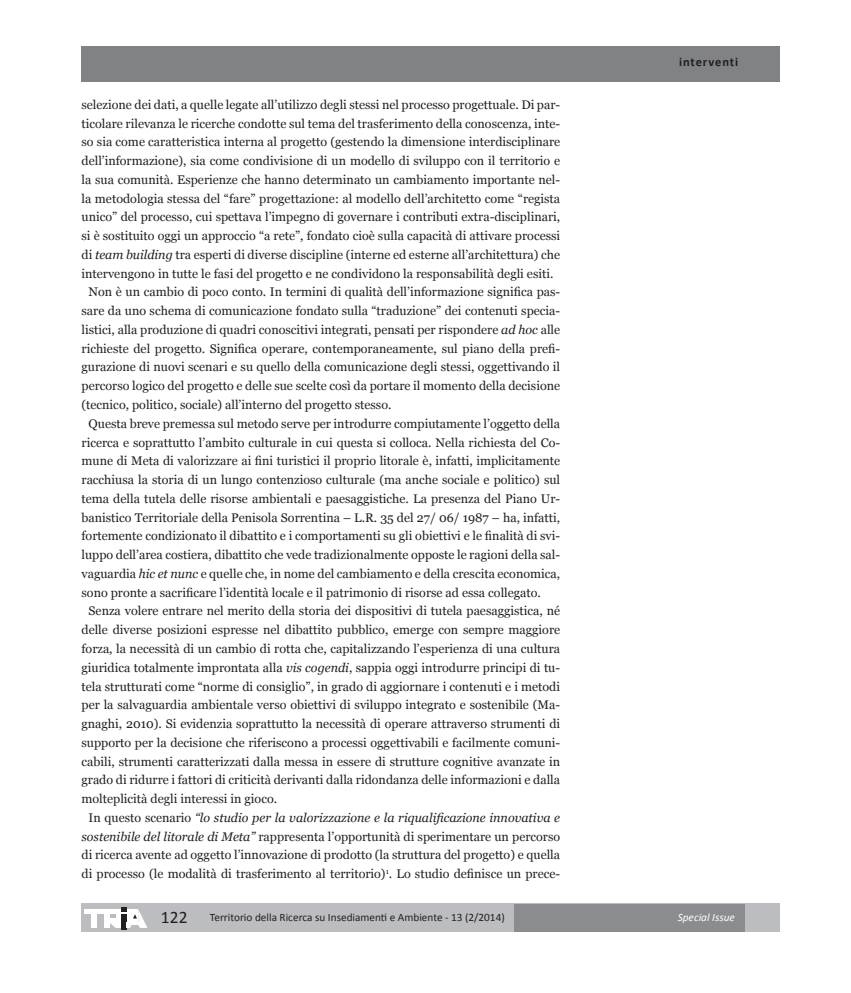
<style>
.page{position:relative;width:851px;height:993px;background:#fff}
.page>*{position:absolute;margin:0;border:0;box-sizing:border-box;transform-origin:0 0}
.t1{font:17.5px "Calibri";color:#231f20}
.t2{font:12.5px "Georgia";color:#231f20}
.t3{font:italic 12.5px "Georgia";color:#231f20}
.t4{font:700 12.5px "Calibri";letter-spacing:.075em;color:#231f20}
.t5{font:11.25px "Calibri";color:#231f20}
.t6{font:italic 11.25px "Calibri";color:#fff}
.s1{font-style:italic}
.s2{font-style:normal}
</style>
<div class="page">
<div style="left:81px;top:46px;width:699px;height:35px;background:#808285"></div>
<div style="left:81px;top:903px;width:699px;height:28px;background:#bcbdc0"></div>
<div style="left:514px;top:903px;width:231px;height:28px;background:#8a8c8f"></div>
<hr style="left:84px;top:909px;width:38px;height:4px;background:#fff">
<div style="left:91px;top:913px;width:6px;height:14px;background:#fff"></div>
<div style="left:104px;top:913px;width:5px;height:14px;background:#fff"></div>
<div style="left:122px;top:913px;width:5px;height:16px;background:#231f20"></div>
<svg style="left:109px;top:907px;width:38px;height:20px"></svg>
<p class="t2" style="left:81px;top:97px;width:480px">selezione dei dati, a quelle legate all’utilizzo degli stessi nel processo progettuale. Di par-</p>
<p class="t2" style="left:81px;top:116px;width:480px">ticolare rilevanza le ricerche condotte sul tema del trasferimento della conoscenza, inte-</p>
<p class="t2" style="left:81px;top:134px;width:480px">so sia come caratteristica interna al progetto (gestendo la dimensione interdisciplinare</p>
<p class="t2" style="left:81px;top:153px;width:480px">dell’informazione), sia come condivisione di un modello di sviluppo con il territorio e</p>
<p class="t2" style="left:81px;top:172px;width:480px">la sua comunità. Esperienze che hanno determinato un cambiamento importante nel-</p>
<p class="t2" style="left:81px;top:191px;width:480px">la metodologia stessa del “fare” progettazione: al modello dell’architetto come “regista</p>
<p class="t2" style="left:81px;top:209px;width:480px">unico” del processo, cui spettava l’impegno di governare i contributi extra-disciplinari,</p>
<p class="t2" style="left:81px;top:228px;width:480px">si è sostituito oggi un approccio “a rete”, fondato cioè sulla capacità di attivare processi</p>
<p class="t2" style="left:81px;top:247px;width:480px">di <span class="s1">team building</span> tra esperti di diverse discipline (interne ed esterne all’architettura) che</p>
<p class="t2" style="left:81px;top:266px;width:473px">intervengono in tutte le fasi del progetto e ne condividono la responsabilità degli esiti.</p>
<p class="t2" style="left:89px;top:284px;width:473px">Non è un cambio di poco conto. In termini di qualità dell’informazione significa pas-</p>
<p class="t2" style="left:81px;top:303px;width:480px">sare da uno schema di comunicazione fondato sulla “traduzione” dei contenuti specia-</p>
<p class="t2" style="left:81px;top:322px;width:480px">listici, alla produzione di quadri conoscitivi integrati, pensati per rispondere <span class="s1">ad hoc</span> alle</p>
<p class="t2" style="left:81px;top:341px;width:480px">richieste del progetto. Significa operare, contemporaneamente, sul piano della prefi-</p>
<p class="t2" style="left:81px;top:359px;width:480px">gurazione di nuovi scenari e su quello della comunicazione degli stessi, oggettivando il</p>
<p class="t2" style="left:81px;top:378px;width:480px">percorso logico del progetto e delle sue scelte così da portare il momento della decisione</p>
<p class="t2" style="left:81px;top:397px;width:311px">(tecnico, politico, sociale) all’interno del progetto stesso.</p>
<p class="t2" style="left:89px;top:416px;width:473px">Questa breve premessa sul metodo serve per introdurre compiutamente l’oggetto della</p>
<p class="t2" style="left:81px;top:434px;width:480px">ricerca e soprattutto l’ambito culturale in cui questa si colloca. Nella richiesta del Co-</p>
<p class="t2" style="left:81px;top:453px;width:480px">mune di Meta di valorizzare ai fini turistici il proprio litorale è, infatti, implicitamente</p>
<p class="t2" style="left:81px;top:472px;width:480px">racchiusa la storia di un lungo contenzioso culturale (ma anche sociale e politico) sul</p>
<p class="t2" style="left:81px;top:491px;width:480px">tema della tutela delle risorse ambientali e paesaggistiche. La presenza del Piano Ur-</p>
<p class="t2" style="left:81px;top:509px;width:480px">banistico Territoriale della Penisola Sorrentina – L.R. 35 del 27/ 06/ 1987 – ha, infatti,</p>
<p class="t2" style="left:81px;top:528px;width:480px">fortemente condizionato il dibattito e i comportamenti su gli obiettivi e le finalità di svi-</p>
<p class="t2" style="left:81px;top:547px;width:480px">luppo dell’area costiera, dibattito che vede tradizionalmente opposte le ragioni della sal-</p>
<p class="t2" style="left:81px;top:566px;width:480px">vaguardia <span class="s1">hic et nunc</span> e quelle che, in nome del cambiamento e della crescita economica,</p>
<p class="t2" style="left:81px;top:584px;width:461px">sono pronte a sacrificare l’identità locale e il patrimonio di risorse ad essa collegato.</p>
<p class="t2" style="left:89px;top:603px;width:473px">Senza volere entrare nel merito della storia dei dispositivi di tutela paesaggistica, né</p>
<p class="t2" style="left:81px;top:622px;width:480px">delle diverse posizioni espresse nel dibattito pubblico, emerge con sempre maggiore</p>
<p class="t2" style="left:81px;top:641px;width:480px">forza, la necessità di un cambio di rotta che, capitalizzando l’esperienza di una cultura</p>
<p class="t2" style="left:81px;top:659px;width:480px">giuridica totalmente improntata alla <span class="s1">vis cogendi</span>, sappia oggi introdurre principi di tu-</p>
<p class="t2" style="left:81px;top:678px;width:480px">tela strutturati come “norme di consiglio”, in grado di aggiornare i contenuti e i metodi</p>
<p class="t2" style="left:81px;top:697px;width:480px">per la salvaguardia ambientale verso obiettivi di sviluppo integrato e sostenibile (Ma-</p>
<p class="t2" style="left:81px;top:716px;width:480px">gnaghi, 2010). Si evidenzia soprattutto la necessità di operare attraverso strumenti di</p>
<p class="t2" style="left:81px;top:734px;width:480px">supporto per la decisione che riferiscono a processi oggettivabili e facilmente comuni-</p>
<p class="t2" style="left:81px;top:753px;width:480px">cabili, strumenti caratterizzati dalla messa in essere di strutture cognitive avanzate in</p>
<p class="t2" style="left:81px;top:772px;width:480px">grado di ridurre i fattori di criticità derivanti dalla ridondanza delle informazioni e dalla</p>
<p class="t2" style="left:81px;top:791px;width:197px">molteplicità degli interessi in gioco.</p>
<p class="t3" style="left:89px;top:809px;width:473px"><span class="s2">In questo scenario</span> “lo studio per la valorizzazione e la riqualificazione innovativa e</p>
<p class="t2" style="left:81px;top:828px;width:480px"><span class="s1">sostenibile del litorale di Meta”</span> rappresenta l’opportunità di sperimentare un percorso</p>
<p class="t2" style="left:81px;top:847px;width:480px">di ricerca avente ad oggetto l’innovazione di prodotto (la struttura del progetto) e quella</p>
<p class="t2" style="left:81px;top:866px;width:480px">di processo (le modalità di trasferimento al territorio)<sup>1</sup>. Lo studio definisce un prece-</p>
<p class="t4" style="left:679px;top:53px;width:61px">interventi</p>
<h1 class="t1" style="left:161px;top:904px;width:28px">122</h1>
<p class="t5" style="left:210px;top:909px;width:296px">Territorio della Ricerca su Insediamenti e Ambiente - 13 (2/2014)</p>
<p class="t6" style="left:677px;top:909px;width:59px">Special Issue</p>
</div>
